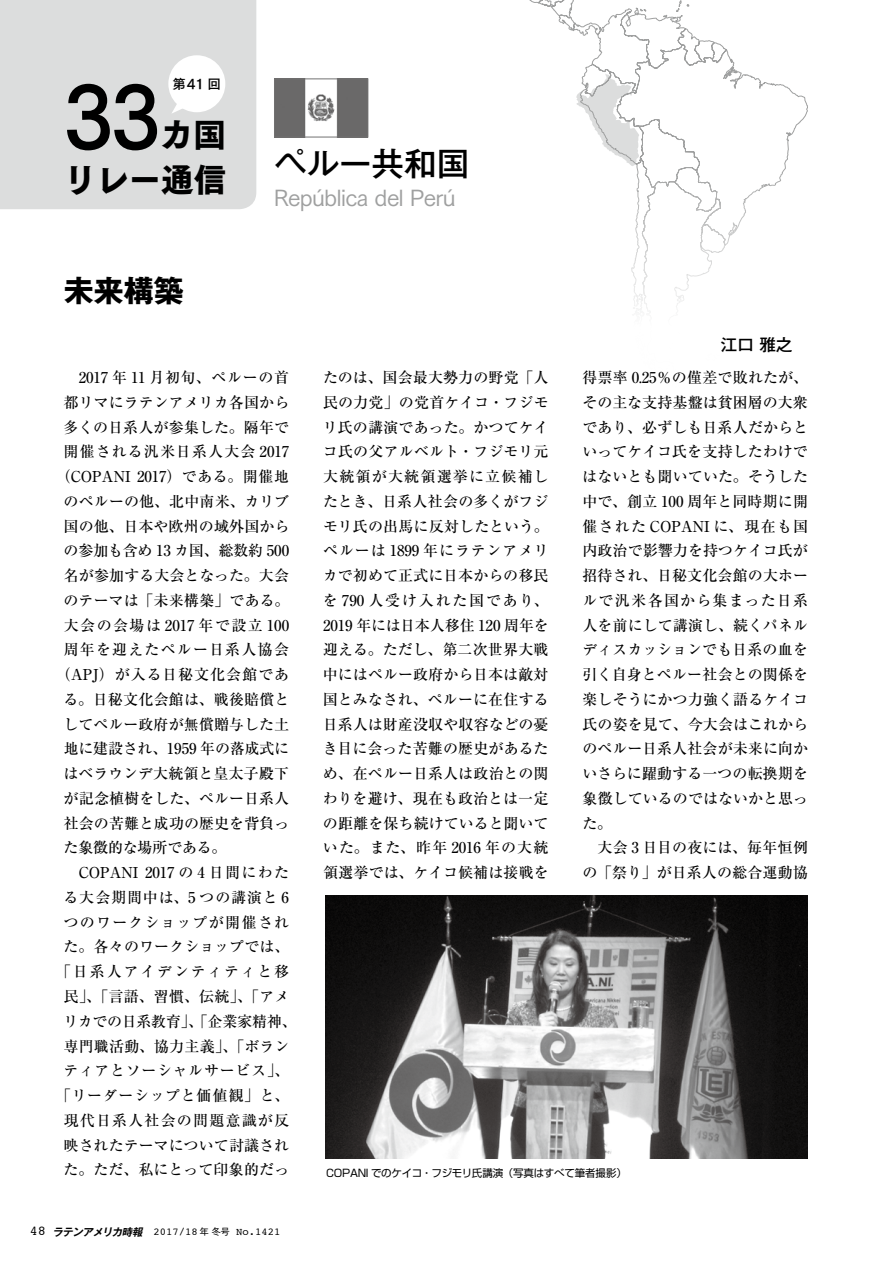
<style>
.page{position:relative;width:893px;height:1263px;background:#fff}
.page>*{position:absolute;margin:0;border:0;box-sizing:border-box;transform-origin:0 0}
.t1{font:32.55px "Tsuku Go Pro H";color:#000}
.t2{font:500 32.55px "Gothic MB101 Pro";color:#000}
.t3{font:700 30px "Gothic MB101 Pro";color:#000}
.t4{font:22.5px "Tsuku Go Pro M";letter-spacing:-.035em;color:#9fa0a0}
.t5{font:500 16.5px "Gothic MB101 Pro";color:#000}
.t6{font:500 15px/24.8px "Ryumin Pro";letter-spacing:.01em;color:#000;text-align:justify}
.t7{font:500 15px "Ryumin Pro";letter-spacing:-.01em;color:#000}
.t8{font:500 15px "Ryumin Pro";letter-spacing:.045em;color:#000}
.t9{font:500 15px "Ryumin Pro";letter-spacing:.08em;color:#000}
.t10{font:500 15px "Ryumin Pro";letter-spacing:.09em;color:#000}
.t11{font:500 15px "Ryumin Pro";letter-spacing:.07em;color:#000}
.t12{font:500 15px "Ryumin Pro";letter-spacing:.065em;color:#000}
.t13{font:500 15px "Ryumin Pro";letter-spacing:.055em;color:#000}
.t14{font:500 15px "Ryumin Pro";letter-spacing:.12em;color:#000}
.t15{font:500 15px "Ryumin Pro";letter-spacing:-.015em;color:#000}
.t16{font:13.5px "Tsuku Go Pro B";color:#000}
.t17{font:10.5px "Shin Go Pro";letter-spacing:-.02em;color:#000}
.t18{font:10.5px "Courier";color:#000}
.s1{font-size:13.5px}
.s2{font-family:"Gothic MB101 Pro De";font-weight:700;font-style:italic}
.s3{font-family:"Gothic MB101 Pro";font-size:9px}
</style>
<div class="page">
<svg style="left:529px;top:0;width:279px;height:310px"></svg>
<div style="left:0;top:0;width:256px;height:209px;background:#dcdddd"></div>
<div style="left:168px;top:55px;width:57px;height:57px;background:#fff;border-radius:50%"></div>
<svg style="left:171px;top:101px;width:17px;height:13px"></svg>
<img style="left:276px;top:81px;width:90px;height:54px">
<div style="left:274px;top:79px;width:94px;height:58px;border:1px solid #727171"></div>
<img style="left:325px;top:895px;width:483px;height:264px">
<div style="left:66px;top:82px;width:91px;height:69px;background:#dcdddd"></div>
<p class="t16" style="left:173px;top:72px;width:50px">第41 回</p>
<h1 class="t1" style="left:161px;top:117px;width:67px">カ国</h1>
<h1 class="t1" style="left:64px;top:161px;width:164px">リレー通信</h1>
<h2 class="t3" style="left:64px;top:265px;width:121px">未来構築</h2>
<h1 class="t2" style="left:274px;top:136px;width:197px">ペルー共和国</h1>
<h3 class="t4" style="left:274px;top:179px;width:184px">República del Perú</h3>
<p class="t5" style="left:721px;top:331px;width:73px">江口 雅之</p>
<p class="t8" style="left:79px;top:366px;width:212px">2017 年 11 月初旬、ペルーの首</p>
<p class="t6" style="left:64px;top:389px;width:227px">都リマにラテンアメリカ各国から</p>
<p class="t6" style="left:64px;top:414px;width:227px">多くの日系人が参集した。隔年で</p>
<p class="t11" style="left:64px;top:440px;width:227px">開催される汎米日系人大会 2017</p>
<p class="t6" style="left:56px;top:463px;width:235px">（COPANI 2017）である。開催地</p>
<p class="t6" style="left:64px;top:488px;width:227px">のペルーの他、北中南米、カリブ</p>
<p class="t6" style="left:64px;top:513px;width:227px">国の他、日本や欧州の域外国から</p>
<p class="t7" style="left:64px;top:539px;width:227px">の参加も含め 13 カ国、総数約 500</p>
<p class="t6" style="left:64px;top:562px;width:227px">名が参加する大会となった。大会</p>
<p class="t6" style="left:64px;top:587px;width:227px">のテーマは「未来構築」である。</p>
<p class="t10" style="left:64px;top:613px;width:227px">大会の会場は 2017 年で設立 100</p>
<p class="t9" style="left:64px;top:638px;width:227px">周年を迎えたペルー日系人協会</p>
<p class="t12" style="left:56px;top:663px;width:235px">（APJ）が入る日秘文化会館であ</p>
<p class="t6" style="left:64px;top:686px;width:227px">る。日秘文化会館は、戦後賠償と</p>
<p class="t6" style="left:63px;top:711px;width:227px">してペルー政府が無償贈与した土</p>
<p class="t7" style="left:64px;top:737px;width:227px">地に建設され、1959 年の落成式に</p>
<p class="t6" style="left:64px;top:760px;width:227px">はベラウンデ大統領と皇太子殿下</p>
<p class="t6" style="left:64px;top:785px;width:227px">が記念植樹をした、ペルー日系人</p>
<p class="t6" style="left:64px;top:810px;width:227px">社会の苦難と成功の歴史を背負っ</p>
<p class="t15" style="left:64px;top:836px;width:164px">た象徴的な場所である。</p>
<p class="t6" style="left:79px;top:859px;width:212px">COPANI 2017 の 4 日間にわた</p>
<p class="t13" style="left:64px;top:885px;width:227px">る大会期間中は、5 つの講演と 6</p>
<p class="t9" style="left:64px;top:910px;width:227px">つのワークショップが開催され</p>
<p class="t6" style="left:64px;top:933px;width:227px">た。各々のワークショップでは、</p>
<p class="t14" style="left:56px;top:960px;width:235px">「日系人アイデンティティと移</p>
<p class="t6" style="left:64px;top:983px;width:227px">民」、「言語、習慣、伝統」、「アメ</p>
<p class="t7" style="left:63px;top:1009px;width:235px">リカでの日系教育」、「企業家精神、</p>
<p class="t6" style="left:64px;top:1032px;width:227px">専門職活動、協力主義」、「ボラン</p>
<p class="t8" style="left:64px;top:1059px;width:227px">ティアとソーシャルサービス」、</p>
<p class="t8" style="left:56px;top:1083px;width:235px">「リーダーシップと価値観」と、</p>
<p class="t9" style="left:64px;top:1108px;width:227px">現代日系人社会の問題意識が反</p>
<p class="t6" style="left:64px;top:1131px;width:227px">映されたテーマについて討議され</p>
<p class="t6" style="left:64px;top:1156px;width:227px">た。ただ、私にとって印象的だっ</p>
<p class="t18" style="left:30px;top:1223px;width:252px"><span class="s1">48</span> <span class="s2">ラテンアメリカ時報</span> 2017/18 <span class="s3">年 冬号</span> No.1421</p>
<p class="t6" style="left:323px;top:364px;width:228px">たのは、国会最大勢力の野党「人民の力党」の党首ケイコ・フジモリ氏の講演であった。かつてケイコ氏の父アルベルト・フジモリ元大統領が大統領選挙に立候補したとき、日系人社会の多くがフジモリ氏の出馬に反対したという。ペルーは 1899 年にラテンアメリカで初めて正式に日本からの移民を 790 人受け入れた国であり、2019 年には日本人移住 120 周年を迎える。ただし、第二次世界大戦中にはペルー政府から日本は敵対国とみなされ、ペルーに在住する日系人は財産没収や収容などの憂き目に会った苦難の歴史があるため、在ペルー日系人は政治との関わりを避け、現在も政治とは一定の距離を保ち続けていると聞いていた。また、昨年 2016 年の大統領選挙では、ケイコ候補は接戦を</p>
<p class="t6" style="left:582px;top:364px;width:227px">得票率 0.25％の僅差で敗れたが、その主な支持基盤は貧困層の大衆であり、必ずしも日系人だからといってケイコ氏を支持したわけではないとも聞いていた。そうした中で、創立 100 周年と同時期に開催された COPANI に、現在も国内政治で影響力を持つケイコ氏が招待され、日秘文化会館の大ホールで汎米各国から集まった日系人を前にして講演し、続くパネルディスカッションでも日系の血を引く自身とペルー社会との関係を楽しそうにかつ力強く語るケイコ氏の姿を見て、今大会はこれからのペルー日系人社会が未来に向かいさらに躍動する一つの転換期を象徴しているのではないかと思った。</p>
<p class="t6" style="left:582px;top:834px;width:227px;text-align:right">大会 3 日目の夜には、毎年恒例の「祭り」が日系人の総合運動協</p>
<p class="t17" style="left:326px;top:1164px;width:302px">COPANI でのケイコ・フジモリ氏講演（写真はすべて筆者撮影）</p>
</div>
